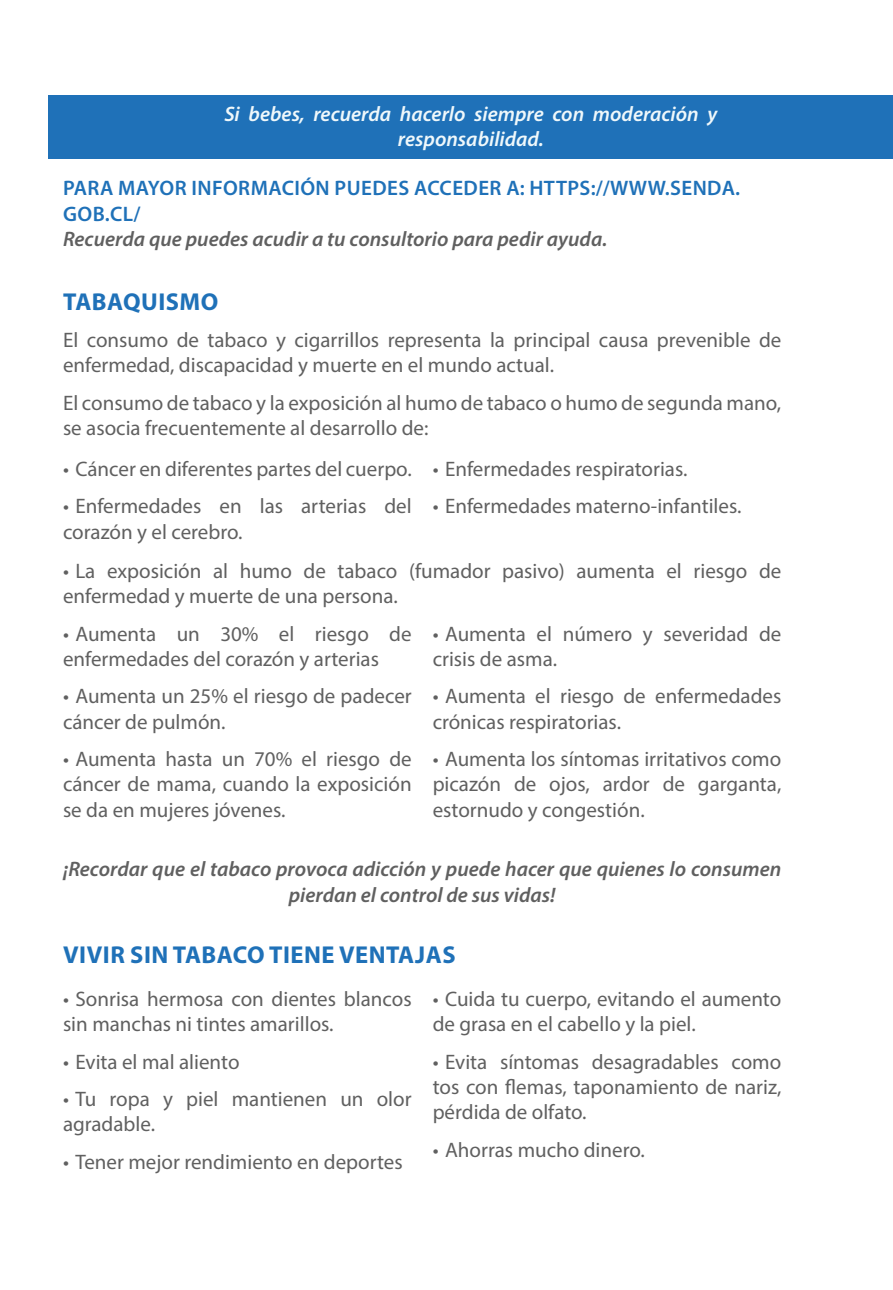
<style>
.page{position:relative;width:893px;height:1290px;background:#fff}
.page>*{position:absolute;margin:0;border:0;box-sizing:border-box;transform-origin:0 0}
.Subtitulos{font:700 24.5px "Myriad Pro";letter-spacing:.02em;color:#1f71b8}
.t1{font:21px/25.2px "Myriad Pro";color:#606060}
.cURSIVAS_DESTACADO{font:italic 600 21px/25.2px "Myriad Pro";color:#606060;text-align:center}
.cURSIVAS_DESTACADO-2{font:italic 600 21px/25.2px "Myriad Pro";color:#eff8fb;text-align:center}
.subsubtitulos{font:600 21px/25.2px "Myriad Pro";letter-spacing:.02em;color:#1f71b8}
</style>
<div class="page">
<div style="left:49px;top:95px;width:844px;height:64px;background:#1f71b8"></div>
<p class="cURSIVAS_DESTACADO-2" style="left:224px;top:101px;width:494px">Si bebes, recuerda hacerlo siempre con moderación y responsabilidad.</p>
<p class="subsubtitulos" style="left:63px;top:175px;width:678px">PARA MAYOR INFORMACIÓN PUEDES ACCEDER A: HTTPS://WWW.SENDA.<br>GOB.CL/</p>
<p class="cURSIVAS_DESTACADO" style="left:63px;top:226px;width:546px">Recuerda que puedes acudir a tu consultorio para pedir ayuda.</p>
<p class="Subtitulos" style="left:63px;top:285px;width:157px">TABAQUISMO</p>
<p class="t1" style="left:63px;top:327px;width:720px">El consumo de tabaco y cigarrillos representa la principal causa prevenible de enfermedad, discapacidad y muerte en el mundo actual.</p>
<p class="t1" style="left:63px;top:390px;width:720px">El consumo de tabaco y la exposición al humo de tabaco o humo de segunda mano, se asocia frecuentemente al desarrollo de:</p>
<p class="t1" style="left:63px;top:456px;width:350px">• Cáncer en diferentes partes del cuerpo.</p>
<p class="t1" style="left:63px;top:493px;width:350px">• Enfermedades en las arterias del corazón y el cerebro.</p>
<p class="t1" style="left:433px;top:456px;width:256px">• Enfermedades respiratorias.</p>
<p class="t1" style="left:433px;top:493px;width:310px">• Enfermedades materno-infantiles.</p>
<p class="t1" style="left:63px;top:557px;width:720px">• La exposición al humo de tabaco (fumador pasivo) aumenta el riesgo de enfermedad y muerte de una persona.</p>
<p class="t1" style="left:63px;top:620px;width:350px">• Aumenta un 30% el riesgo de enfermedades del corazón y arterias</p>
<p class="t1" style="left:63px;top:683px;width:350px">• Aumenta un 25% el riesgo de padecer cáncer de pulmón.</p>
<p class="t1" style="left:63px;top:746px;width:350px;text-align:justify">• Aumenta hasta un 70% el riesgo de cáncer de mama, cuando la exposición se da en mujeres jóvenes.</p>
<p class="t1" style="left:433px;top:620px;width:350px">• Aumenta el número y severidad de crisis de asma.</p>
<p class="t1" style="left:433px;top:683px;width:350px">• Aumenta el riesgo de enfermedades crónicas respiratorias.</p>
<p class="t1" style="left:433px;top:746px;width:350px;text-align:justify">• Aumenta los síntomas irritativos como picazón de ojos, ardor de garganta, estornudo y congestión.</p>
<p class="cURSIVAS_DESTACADO" style="left:63px;top:856px;width:720px">¡Recordar que el tabaco provoca adicción y puede hacer que quienes lo consumen pierdan el control de sus vidas!</p>
<p class="Subtitulos" style="left:63px;top:939px;width:394px">VIVIR SIN TABACO TIENE VENTAJAS</p>
<p class="t1" style="left:63px;top:986px;width:350px">• Sonrisa hermosa con dientes blancos sin manchas ni tintes amarillos.</p>
<p class="t1" style="left:63px;top:1048px;width:178px">• Evita el mal aliento</p>
<p class="t1" style="left:63px;top:1086px;width:350px">• Tu ropa y piel mantienen un olor agradable.</p>
<p class="t1" style="left:63px;top:1149px;width:341px">• Tener mejor rendimiento en deportes</p>
<p class="t1" style="left:433px;top:986px;width:350px">• Cuida tu cuerpo, evitando el aumento de grasa en el cabello y la piel.</p>
<p class="t1" style="left:433px;top:1048px;width:350px;text-align:justify">• Evita síntomas desagradables como tos con flemas, taponamiento de nariz, pérdida de olfato.</p>
<p class="t1" style="left:433px;top:1136px;width:214px">• Ahorras mucho dinero.</p>
</div>
